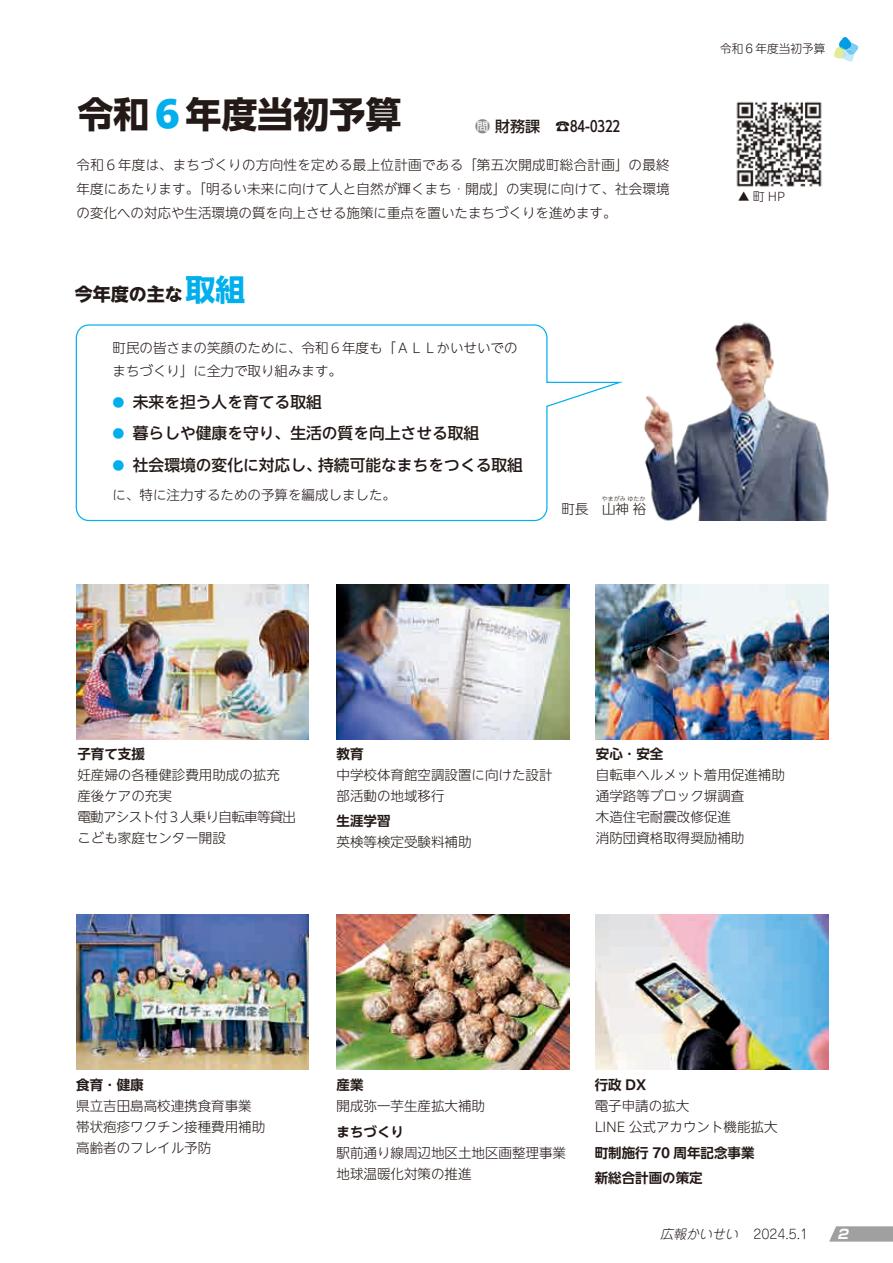
<style>
.page{position:relative;width:893px;height:1263px;background:#fff}
.page>*{position:absolute;margin:0;border:0;box-sizing:border-box;transform-origin:0 0}
.t1{font:700 36px "PUD Shin Go NT Pr 6 N";color:#231916}
.t2{font:700 18px "PUD Shin Go NT Pr 6 N";color:#231916}
.t3{font:500 15.75px "PUD Shin Go NT Pr 6 N";color:#231916}
.t4{font:500 15px "UD Shin Go Pr 6 N";color:#231916}
.t5{font:300 13.5px/21px "PUD Shin Go NT Pr 6 N";color:#231916}
.t6{font:700 13.5px/25.5px "PUD Shin Go NT Pr 6 N De";color:#231916}
.t7{font:300 12.9px "Jun 101 Pro";color:#231916}
.t8{font:italic 300 12.9px "Jun 101 Pro";color:#231916}
.t9{font:italic 700 12.9px "Shin Go Pr 6 N";color:#fff}
.t10{font:300 12px "PUD Shin Go NT Pr 6 N";color:#231916}
.t11{font:12px "PUD Shin Go NT Pr 6 N";color:#00afec}
.t12{font:300 11.7px "Shin M Go Pr 6 N";color:#231916}
.t13{font:300 6px "PUD Shin Go NT Pr 6 N";color:#231916}
.s1{font-weight:800;color:#00afec}
.s2{color:#898989}
.s3{font-size:30px;color:#00afec}
</style>
<div class="page">
<svg style="left:829px;top:1226px;width:64px;height:15px"></svg>
<svg style="left:834px;top:37px;width:24px;height:25px"></svg>
<img style="left:736px;top:101px;width:86px;height:86px">
<img style="left:76px;top:914px;width:233px;height:155px">
<img style="left:337px;top:914px;width:232px;height:155px">
<img style="left:596px;top:914px;width:232px;height:155px">
<img style="left:76px;top:584px;width:233px;height:155px">
<img style="left:337px;top:584px;width:232px;height:155px">
<img style="left:596px;top:584px;width:232px;height:155px">
<img style="left:621px;top:322px;width:208px;height:198px">
<svg style="left:75px;top:324px;width:546px;height:198px"></svg>
<h1 class="t1" style="left:77px;top:94px;width:326px">令和<span class="s1">６</span>年度当初予算</h1>
<p class="t5" style="left:77px;top:153px;width:595px;line-height:24px;text-align:justify">令和６年度は、まちづくりの方向性を定める最上位計画である「第五次開成町総合計画」の最終年度にあたります。「明るい未来に向けて人と自然が輝くまち・開成」の実現に向けて、社会環境の変化への対応や生活環境の質を向上させる施策に重点を置いたまちづくりを進めます。</p>
<p class="t4" style="left:475px;top:114px;width:66px"><span class="s2">問</span>財務課</p>
<p class="t4" style="left:555px;top:114px;width:66px">☎84-0322</p>
<h2 class="t2" style="left:75px;top:284px;width:172px">今年度の主な<span class="s3">取組</span></h2>
<p class="t5" style="left:113px;top:337px;width:407px;line-height:22.5px">町民の皆さまの笑顔のために、令和６年度も「ＡＬＬかいせいでのまちづくり」に全力で取り組みます。</p>
<p class="t3" style="left:133px;top:393px;width:190px">未来を担う人を育てる取組</p>
<p class="t11" style="left:113px;top:395px;width:13px">●</p>
<p class="t11" style="left:113px;top:427px;width:13px">●</p>
<p class="t3" style="left:133px;top:425px;width:348px">暮らしや健康を守り、生活の質を向上させる取組</p>
<p class="t3" style="left:133px;top:456px;width:190px">社会環境の変化に対応し、</p>
<p class="t3" style="left:318px;top:456px;width:206px">持続可能なまちをつくる取組</p>
<p class="t11" style="left:113px;top:458px;width:13px">●</p>
<p class="t5" style="left:113px;top:485px;width:285px">に、特に注力するための予算を編成しました。</p>
<p class="t13" style="left:602px;top:494px;width:45px">やまがみゆたか</p>
<p class="t5" style="left:562px;top:499px;width:86px">町長　山神裕</p>
<p class="t12" style="left:720px;top:40px;width:107px">令和６年度当初予算</p>
<p class="t10" style="left:738px;top:187px;width:49px">▲町HP</p>
<p class="t6" style="left:77px;top:741px;width:69px">子育て支援</p>
<p class="t5" style="left:77px;top:764px;width:220px">妊産婦の各種健診費用助成の拡充産後ケアの充実<br>電動アシスト付３人乗り自転車等貸出こども家庭センター開設</p>
<p class="t6" style="left:337px;top:741px;width:28px">教育</p>
<p class="t5" style="left:337px;top:764px;width:217px">中学校体育館空調設置に向けた設計部活動の地域移行</p>
<p class="t6" style="left:337px;top:809px;width:55px">生涯学習</p>
<p class="t5" style="left:337px;top:832px;width:136px">英検等検定受験料補助</p>
<p class="t6" style="left:596px;top:741px;width:69px">安心・安全</p>
<p class="t5" style="left:596px;top:764px;width:190px">自転車ヘルメット着用促進補助通学路等ブロック塀調査<br>木造住宅耐震改修促進<br>消防団資格取得奨励補助</p>
<p class="t6" style="left:76px;top:1072px;width:69px">食育・健康</p>
<p class="t5" style="left:76px;top:1096px;width:190px">県立吉田島高校連携食育事業帯状疱疹ワクチン接種費用補助高齢者のフレイル予防</p>
<p class="t6" style="left:337px;top:1072px;width:28px">産業</p>
<p class="t5" style="left:337px;top:1096px;width:150px">開成弥一芋生産拡大補助</p>
<p class="t6" style="left:337px;top:1119px;width:69px">まちづくり</p>
<p class="t5" style="left:337px;top:1142px;width:231px">駅前通り線周辺地区土地区画整理事業地球温暖化対策の推進</p>
<p class="t6" style="left:595px;top:1072px;width:53px">行政 DX</p>
<p class="t5" style="left:595px;top:1096px;width:184px">電子申請の拡大<br>LINE 公式アカウント機能拡大</p>
<p class="t6" style="left:595px;top:1140px;width:161px">町制施行 70 周年記念事業新総合計画の策定</p>
<p class="t8" style="left:660px;top:1223px;width:83px">広報かいせい</p>
<p class="t7" style="left:753px;top:1224px;width:56px">2024.5.1</p>
<p class="t9" style="left:838px;top:1224px;width:16px">2</p>
</div>
